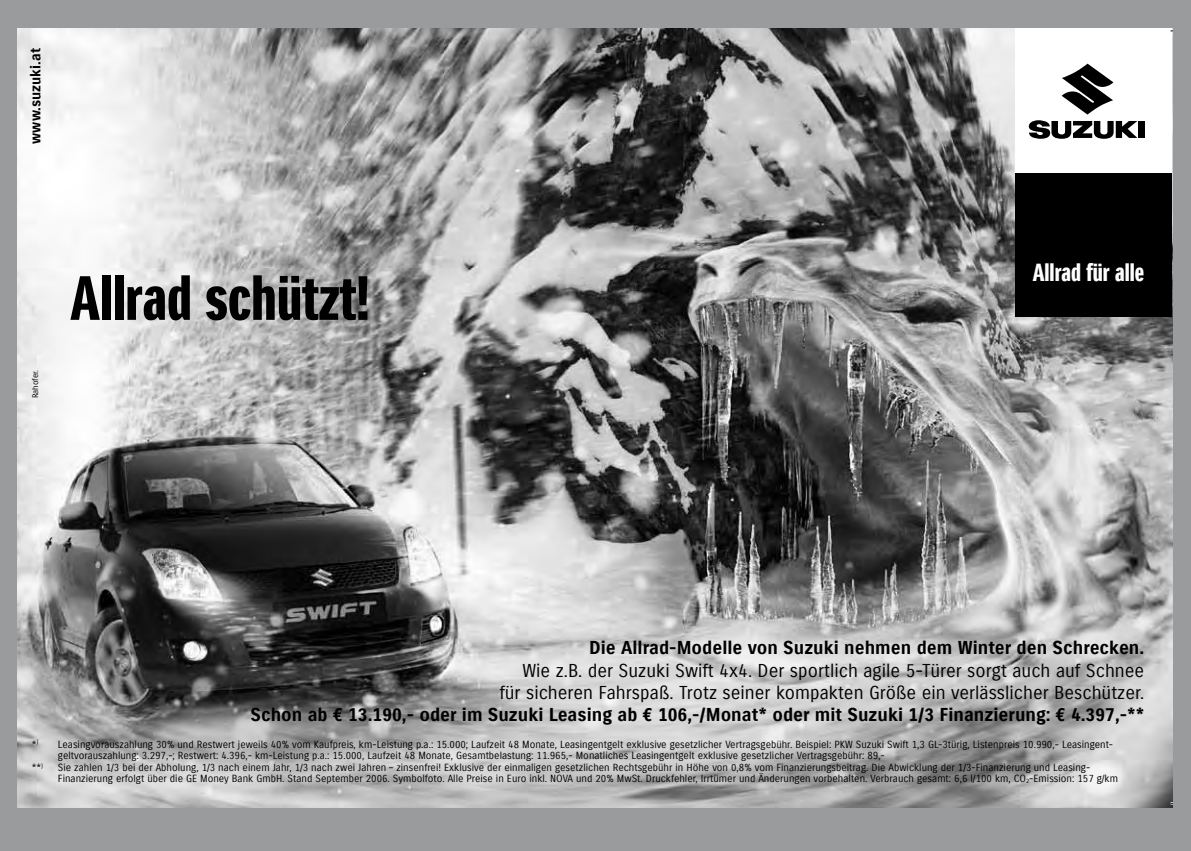
<style>
.page{position:relative;width:1191px;height:851px;background:#fff}
.page>*{position:absolute;margin:0;border:0;box-sizing:border-box;transform-origin:0 0}
.t1{font:60.6px "Suzuki PRO Headline";color:#000}
.t2{font:24px "Suzuki PRO Headline";color:#fff}
.t3{font:18.2px "Suzuki PRO Bold";color:#000}
.t4{font:18.2px/22.2px "Suzuki PRO Regular";color:#000;text-align:right}
.t5{font:14.2px "Suzuki PRO Bold";color:#000}
.t6{font:10px/11.4px "Suzuki PRO Regular";color:#000}
.t7{font:8px "Suzuki PRO Regular";color:#000}
.s1{font-size:5.8px}
</style>
<div class="page">
<div style="left:0;top:0;width:1191px;height:850px;background:#999b9d"></div>
<img style="left:17px;top:28px;width:1155px;height:779px">
<div style="left:1015px;top:28px;width:157px;height:146px;background:#fff"></div>
<div style="left:1138px;top:121px;width:7px;height:17px;background:#000"></div>
<svg style="left:1028px;top:64px;width:109px;height:75px"></svg>
<div style="left:1015px;top:174px;width:157px;height:143px;background:#000"></div>
<h3 class="t5" style="left:27px;top:144px;width:97px;rotate:-90deg">www.suzuki.at</h3>
<p class="t7" style="left:30px;top:398px;width:30px;rotate:-90deg">Rahofer.</p>
<h1 class="t1" style="left:70px;top:261px;width:301px">Allrad schützt!</h1>
<h2 class="t2" style="left:1032px;top:258px;width:113px">Allrad für alle</h2>
<h3 class="t3" style="left:589px;top:636px;width:556px">Die Allrad-Modelle von Suzuki nehmen dem Winter den Schrecken.</h3>
<h3 class="t4" style="left:499px;top:659px;width:646px">Wie z.B. der Suzuki Swift 4x4. Der sportlich agile 5-Türer sorgt auch auf Schnee für sicheren Fahrspaß. Trotz seiner kompakten Größe ein verlässlicher Beschützer.</h3>
<h3 class="t3" style="left:250px;top:703px;width:895px">Schon ab € 13.190,- oder im Suzuki Leasing ab € 106,-/Monat* oder mit Suzuki 1/3 Finanzierung: € 4.397,-**</h3>
<p class="t6" style="left:32px;top:738px;width:8px">*<sup>)</sup></p>
<p class="t6" style="left:58px;top:738px;width:1056px">Leasingvorauszahlung 30% und Restwert jeweils 40% vom Kaufpreis, km-Leistung p.a.: 15.000; Laufzeit 48 Monate, Leasingentgelt exklusive gesetzlicher Vertragsgebühr. Beispiel: PKW Suzuki Swift 1,3 GL-3türig, Listenpreis 10.990,- Leasingent&shy;geltvorauszahlung: 3.297,-; Restwert: 4.396,- km-Leistung p.a.: 15.000, Laufzeit 48 Monate, Gesamtbelastung: 11.965,- Monatliches Leasingentgelt exklusive gesetzlicher Vertragsgebühr: 89,-</p>
<p class="t6" style="left:32px;top:761px;width:13px">**<sup>)</sup></p>
<p class="t6" style="left:58px;top:761px;width:1061px">Sie zahlen 1/3 bei der Abholung, 1/3 nach einem Jahr, 1/3 nach zwei Jahren – zinsenfrei! Exklusive der einmaligen gesetzlichen Rechtsgebühr in Höhe von 0,8% vom Finanzierungsbeitrag. Die Abwicklung der 1/3-Finanzierung und Leasing-<br>Finanzierung erfolgt über die GE Money Bank GmbH. Stand September 2006. Symbolfoto. Alle Preise in Euro inkl. NOVA und 20% MwSt. Druckfehler, Irrtümer und Änderungen vorbehalten. Verbrauch gesamt: 6,6 l/100 km, CO<span class="s1">2</span>-Emission: 157 g/km</p>
</div>
